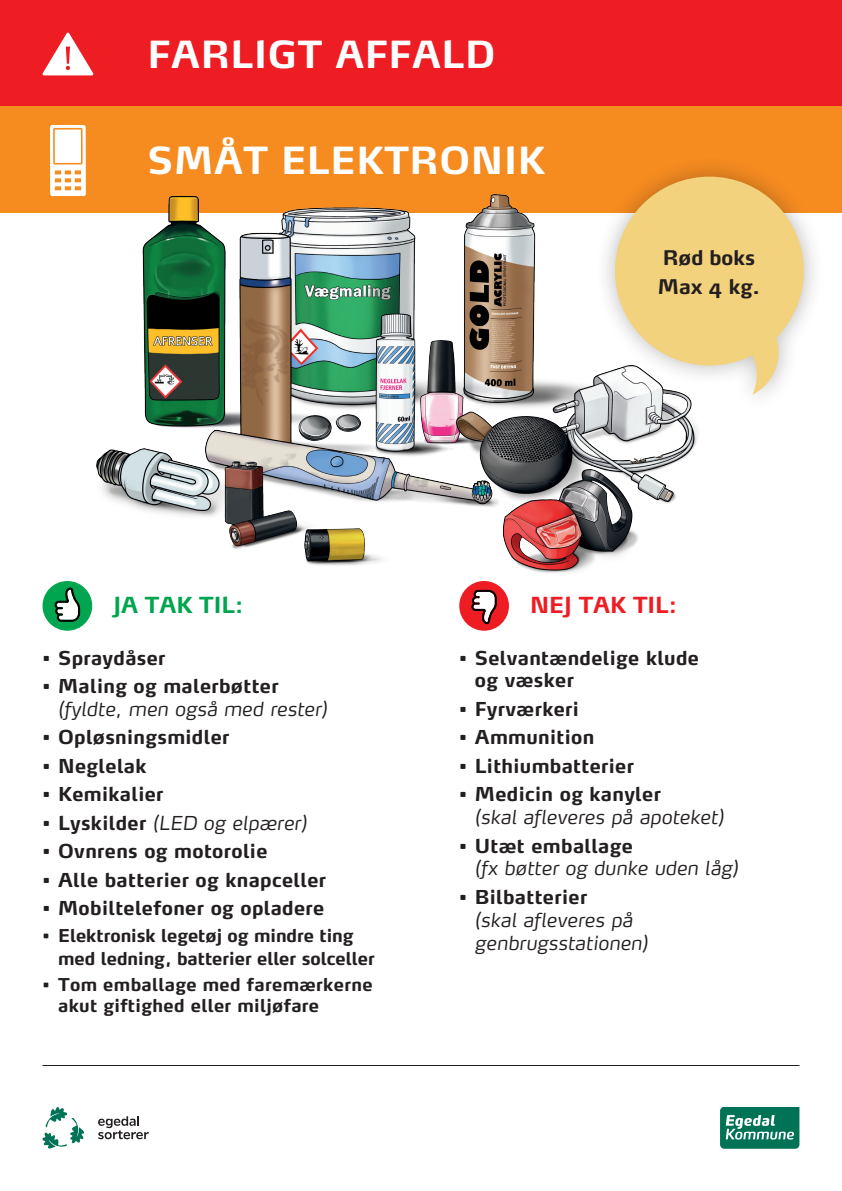
<style>
.page{position:relative;width:842px;height:1191px;background:#fff}
.page>*{position:absolute;margin:0;border:0;box-sizing:border-box;transform-origin:0 0}
.Fragmentrubrik_-_A3{font:700 37px "Max";letter-spacing:.02em;color:#fff}
.NEJ_tak_-_A3{font:700 21.9px "Max";color:#ee1d23}
.JA_tak_-_A3{font:700 21.9px "Max";color:#00a54f}
.Bobbel_bold_-_A3{font:700 20px "Max";color:#231f20}
.t1{font:italic 300 19px/22.8px "Max";letter-spacing:.02em;color:#231f20}
.t2{font:700 19px/22.8px "Max";letter-spacing:.02em;color:#231f20}
.t3{font:700 17.5px/22.8px "Max";color:#231f20}
.t4{font:700 17.5px/21px "Max";letter-spacing:.02em;color:#231f20}
.s1{font-weight:700;font-style:normal}
</style>
<div class="page">
<svg style="left:720px;top:1107px;width:79px;height:41px;background:#2c8a72"></svg>
<hr style="left:43px;top:1065px;width:756px;height:1px;background:#231f20">
<svg style="left:98px;top:1116px;width:51px;height:23px"></svg>
<svg style="left:43px;top:1107px;width:41px;height:41px"></svg>
<div style="left:0;top:0;width:842px;height:106px;background:#ee1d23"></div>
<div style="left:0;top:106px;width:842px;height:107px;background:#f68b1f"></div>
<div style="left:43px;top:581px;width:49px;height:49px;background:#00a54f;border-radius:50%"></div>
<svg style="left:55px;top:587px;width:25px;height:35px"></svg>
<div style="left:459px;top:581px;width:50px;height:49px;background:#ee1d23;border-radius:50%"></div>
<svg style="left:471px;top:590px;width:26px;height:34px"></svg>
<div style="left:594px;top:156px;width:231px;height:256px;background:#231f20;opacity:.3"></div>
<div style="left:615px;top:177px;width:189px;height:188px;background:#f3d27d;border-radius:50%"></div>
<svg style="left:752px;top:332px;width:30px;height:62px"></svg>
<img style="left:96px;top:181px;width:655px;height:392px">
<svg style="left:43px;top:33px;width:50px;height:42px"></svg>
<svg style="left:50px;top:125px;width:36px;height:71px"></svg>
<div style="left:55px;top:129px;width:26px;height:34px;background:#fff"></div>
<p class="Fragmentrubrik_-_A3" style="left:148px;top:31px;width:349px">FARLIGT AFFALD</p>
<p class="Fragmentrubrik_-_A3" style="left:148px;top:137px;width:399px">SMÅT ELEKTRONIK</p>
<p class="Bobbel_bold_-_A3" style="left:663px;top:245px;width:94px">Rød boks</p>
<p class="Bobbel_bold_-_A3" style="left:658px;top:274px;width:104px">Max 4 kg.</p>
<p class="JA_tak_-_A3" style="left:113px;top:591px;width:131px">JA TAK TIL:</p>
<p class="t2" style="left:43px;top:646px;width:124px">• Spraydåser</p>
<p class="t1" style="left:58px;top:674px;width:271px;text-indent:-16px"><span class="s1">• Maling og malerbøtter </span>(fyldte, men også med rester)</p>
<p class="t2" style="left:43px;top:726px;width:188px">• Opløsningsmidler</p>
<p class="t2" style="left:43px;top:754px;width:105px">• Neglelak</p>
<p class="t2" style="left:43px;top:783px;width:123px">• Kemikalier</p>
<p class="t1" style="left:43px;top:811px;width:266px"><span class="s1">• Lyskilder</span> (LED og elpærer)</p>
<p class="t2" style="left:43px;top:839px;width:226px">• Ovnrens og motorolie</p>
<p class="t2" style="left:43px;top:868px;width:285px">• Alle batterier og knapceller</p>
<p class="t2" style="left:43px;top:896px;width:283px">• Mobiltelefoner og opladere</p>
<p class="t3" style="left:58px;top:924px;width:318px;text-indent:-16px">• Elektronisk legetøj og mindre ting med ledning, batterier eller solceller</p>
<p class="t4" style="left:58px;top:974px;width:316px;text-indent:-16px">• Tom emballage med faremærkerne akut giftighed eller miljøfare</p>
<p class="NEJ_tak_-_A3" style="left:530px;top:591px;width:148px">NEJ TAK TIL:</p>
<p class="t2" style="left:475px;top:646px;width:226px;text-indent:-16px">• Selvantændelige klude og væsker</p>
<p class="t2" style="left:459px;top:697px;width:121px">• Fyrværkeri</p>
<p class="t2" style="left:459px;top:726px;width:137px">• Ammunition</p>
<p class="t2" style="left:459px;top:754px;width:176px">• Lithiumbatterier</p>
<p class="t1" style="left:475px;top:783px;width:250px;text-indent:-16px"><span class="s1">• Medicin og kanyler<br></span>(skal afleveres på apoteket)</p>
<p class="t1" style="left:475px;top:834px;width:265px;text-indent:-16px"><span class="s1">• Utæt emballage<br></span>(fx bøtter og dunke uden låg)</p>
<p class="t1" style="left:475px;top:885px;width:174px;text-indent:-16px"><span class="s1">• Bilbatterier<br></span>(skal afleveres på genbrugsstationen)</p>
</div>
